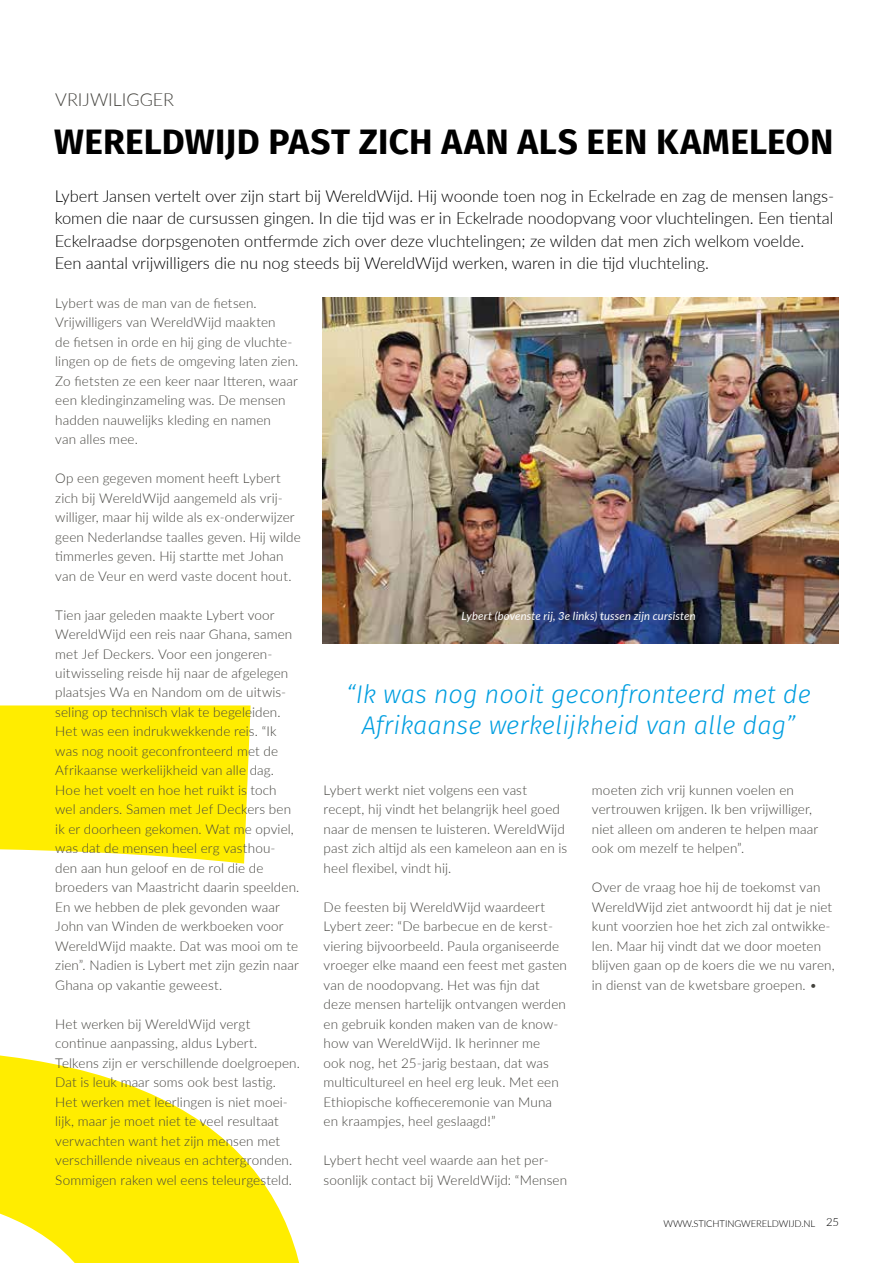
<style>
.page{position:relative;width:893px;height:1263px;background:#fff}
.page>*{position:absolute;margin:0;border:0;box-sizing:border-box;transform-origin:0 0}
.t1{font:700 35.25px "Fira Sans";letter-spacing:.005em;color:#000}
.t2{font:italic 300 25.5px/30.6px "Fira Sans";color:#009ee0;text-align:center}
.t3{font:300 18px "Lato";color:#44433e}
.t4{font:300 16.5px/22.5px "Lato";color:#000}
.t5{font:300 13.5px/19.5px "Lato";letter-spacing:.01em;color:#44433e}
.t6{font:italic 11.25px "Lato";letter-spacing:.015em;color:#fff}
.t7{font:300 9.45px "Lato";letter-spacing:-.01em;color:#000}
.s1{font-size:11.25px}
</style>
<div class="page">
<svg style="left:0;top:705px;width:300px;height:558px"></svg>
<img style="left:322px;top:297px;width:517px;height:347px">
<h3 class="t3" style="left:55px;top:87px;width:120px">VRIJWILIGGER</h3>
<h1 class="t1" style="left:54px;top:112px;width:781px">WERELDWIJD PAST ZICH AAN ALS EEN KAMELEON</h1>
<p class="t4" style="left:55px;top:184px;width:780px">Lybert Jansen vertelt over zijn start bij WereldWijd. Hij woonde toen nog in Eckelrade en zag de mensen langs&shy;komen die naar de cursussen gingen. In die tijd was er in Eckelrade noodopvang voor vluchtelingen. Een tiental Eckelraadse dorpsgenoten ontfermde zich over deze vluchtelingen; ze wilden dat men zich welkom voelde.<br>Een aantal vrijwilligers die nu nog steeds bij WereldWijd werken, waren in die tijd vluchteling.</p>
<p class="t5" style="left:55px;top:292px;width:245px">Lybert was de man van de fietsen.<br>Vrijwilligers van WereldWijd maakten<br>de fietsen in orde en hij ging de vluchte&shy;lingen op de fiets de omgeving laten zien.<br>Zo fietsten ze een keer naar Itteren, waar een kledinginzameling was. De mensen hadden nauwelijks kleding en namen<br>van alles mee.</p>
<p class="t5" style="left:55px;top:468px;width:247px">Op een gegeven moment heeft Lybert zich bij WereldWijd aangemeld als vrij&shy;williger, maar hij wilde als ex-onderwijzer geen Nederlandse taalles geven. Hij wilde timmerles geven. Hij startte met Johan van de Veur en werd vaste docent hout.</p>
<p class="t5" style="left:55px;top:604px;width:246px">Tien jaar geleden maakte Lybert voor WereldWijd een reis naar Ghana, samen met Jef Deckers. Voor een jongeren&shy;uitwisseling reisde hij naar de afgelegen plaatsjes Wa en Nandom om de uitwis&shy;seling op technisch vlak te begeleiden.<br>Het was een indrukwekkende reis. “Ik was nog nooit geconfronteerd met de Afrikaanse werkelijkheid van alle dag.<br>Hoe het voelt en hoe het ruikt is toch wel anders. Samen met Jef Deckers ben ik er doorheen gekomen. Wat me opviel, was dat de mensen heel erg vasthou&shy;den aan hun geloof en de rol die de broeders van Maastricht daarin speelden.<br>En we hebben de plek gevonden waar John van Winden de werkboeken voor WereldWijd maakte. Dat was mooi om te zien”. Nadien is Lybert met zijn gezin naar Ghana op vakantie geweest.</p>
<p class="t5" style="left:55px;top:1014px;width:246px">Het werken bij WereldWijd vergt continue aanpassing, aldus Lybert.<br>Telkens zijn er verschillende doelgroepen.<br>Dat is leuk maar soms ook best lastig.<br>Het werken met leerlingen is niet moei&shy;lijk, maar je moet niet te veel resultaat verwachten want het zijn mensen met verschillende niveaus en achtergronden.<br>Sommigen raken wel eens teleurgesteld.</p>
<p class="t6" style="left:462px;top:608px;width:236px">Lybert (bovenste rij, 3e links) tussen zijn cursisten</p>
<h2 class="t2" style="left:346px;top:679px;width:466px">“Ik was nog nooit geconfronteerd met de<br>Afrikaanse werkelijkheid van alle dag”</h2>
<p class="t5" style="left:592px;top:780px;width:228px">moeten zich vrij kunnen voelen en vertrouwen krijgen. Ik ben vrijwilliger, niet alleen om anderen te helpen maar ook om mezelf te helpen”.</p>
<p class="t5" style="left:592px;top:877px;width:244px">Over de vraag hoe hij de toekomst van WereldWijd ziet antwoordt hij dat je niet kunt voorzien hoe het zich zal ontwikke&shy;len. Maar hij vindt dat we door moeten blijven gaan op de koers die we nu varen, in dienst van de kwetsbare groepen. •</p>
<p class="t5" style="left:324px;top:780px;width:245px">Lybert werkt niet volgens een vast recept, hij vindt het belangrijk heel goed naar de mensen te luisteren. WereldWijd past zich altijd als een kameleon aan en is heel flexibel, vindt hij.</p>
<p class="t5" style="left:324px;top:897px;width:245px">De feesten bij WereldWijd waardeert Lybert zeer: “De barbecue en de kerst&shy;viering bijvoorbeeld. Paula organiseerde vroeger elke maand een feest met gasten van de noodopvang. Het was fijn dat deze mensen hartelijk ontvangen werden en gebruik konden maken van de know&shy;how van WereldWijd. Ik herinner me<br>ook nog, het 25-jarig bestaan, dat was multicultureel en heel erg leuk. Met een Ethiopische koffieceremonie van Muna en kraampjes, heel geslaagd!”</p>
<p class="t5" style="left:324px;top:1150px;width:245px">Lybert hecht veel waarde aan het per&shy;soonlijk contact bij WereldWijd: “Mensen</p>
<p class="t7" style="left:663px;top:1217px;width:177px">WWW.STICHTINGWERELDWIJD.NL <span class="s1">25</span></p>
</div>
